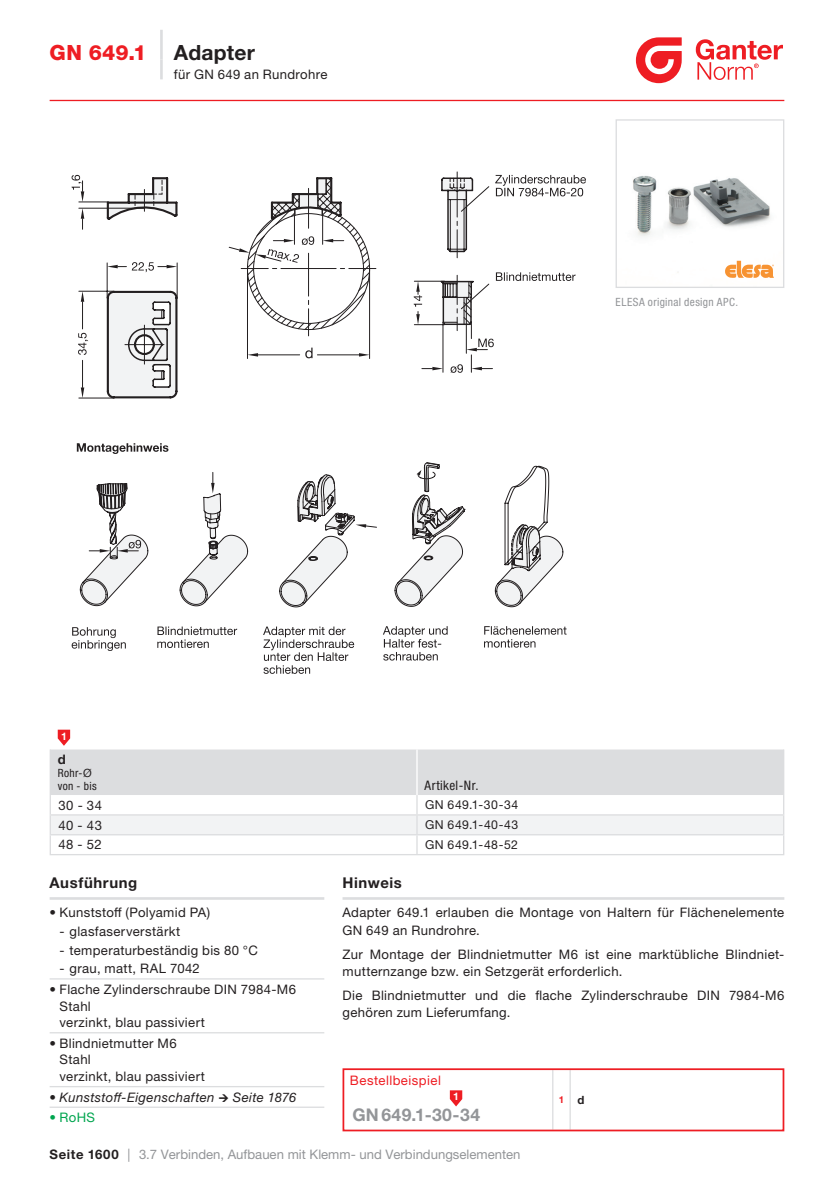
<style>
.page{position:relative;width:834px;height:1181px;background:#fff}
.page>*{position:absolute;margin:0;border:0;box-sizing:border-box;transform-origin:0 0}
.t1{font:800 21px "Helvetica Neue LT Pro";color:#ee1d23}
.t2{font:700 21px "Helvetica Neue LTW1 G";letter-spacing:.01em;color:#231f20}
.t3{font:700 17.5px "Helvetica Neue LTW1 G";letter-spacing:.025em;color:#939598}
.t4{font:700 14.88px "Helvetica Neue LTW1 G";letter-spacing:.04em;color:#231f20}
.t5{font:13.12px/16.6px "Helvetica Neue LTW1 G";letter-spacing:.025em;color:#231f20}
.t6{font:13.12px "Helvetica Neue LT Pro";color:#939598}
.t7{font:italic 13.12px "Helvetica Neue LTW1 G";letter-spacing:.025em;color:#231f20}
.t8{font:13.12px "Helvetica Neue LTW1 G";letter-spacing:.035em;color:#ee1d23}
.t9{font:condensed 13.12px "Helvetica Neue LT Pro";letter-spacing:.035em;color:#231f20}
.t10{font:13.12px "Helvetica Neue LTW1 G";color:#00a54f}
.t11{font:700 13.12px "Helvetica Neue LTW1 G";color:#231f20}
.t12{font:12.25px "Helvetica Neue LTW1 G";letter-spacing:.04em;color:#231f20}
.t13{font:condensed 11.38px "Helvetica Neue LT Pro";letter-spacing:.03em;color:#939598}
.t14{font:condensed 11.38px/13.1px "Helvetica Neue LT Pro";letter-spacing:.035em;color:#231f20}
.t15{font:700 10.5px "Helvetica Neue LTW1 G";color:#fff}
.t16{font:700 9.62px "Helvetica Neue LTW1 G";color:#ee1d23}
.s1{font-stretch:normal}
.s2{font-family:"Helvetica Neue LT Pro"}
.s3{font-size:11.38px;color:#231f20}
.s4{font-family:"Helvetica Neue LTW1 G";font-weight:700;color:#231f20}
.s5{font-family:"Helvetica Neue LTW1 G"}
</style>
<div class="page">
<hr style="left:50px;top:100px;width:734px;height:1px;background:#ee1d23">
<svg style="left:635px;top:37px;width:46px;height:46px"></svg>
<svg style="left:695px;top:39px;width:87px;height:41px"></svg>
<svg style="left:77px;top:443px;width:47px;height:11px"></svg>
<svg style="left:78px;top:333px;width:10px;height:22px"></svg>
<svg style="left:484px;top:626px;width:82px;height:21px"></svg>
<svg style="left:383px;top:626px;width:64px;height:34px"></svg>
<svg style="left:263px;top:626px;width:91px;height:48px"></svg>
<svg style="left:157px;top:626px;width:80px;height:22px"></svg>
<svg style="left:72px;top:627px;width:54px;height:24px"></svg>
<svg style="left:563px;top:272px;width:12px;height:9px"></svg>
<svg style="left:495px;top:175px;width:91px;height:21px"></svg>
<svg style="left:80px;top:462px;width:482px;height:145px"></svg>
<svg style="left:475px;top:339px;width:18px;height:12px"></svg>
<svg style="left:72px;top:175px;width:12px;height:27px"></svg>
<svg style="left:343px;top:177px;width:132px;height:196px"></svg>
<svg style="left:106px;top:177px;width:237px;height:222px"></svg>
<hr style="left:160px;top:30px;width:3px;height:30px;background:#dcdddf">
<hr style="left:160px;top:60px;width:3px;height:19px;background:#dcdddf">
<hr style="left:50px;top:854px;width:367px;height:1px;background:#dcdddf">
<hr style="left:417px;top:854px;width:367px;height:1px;background:#dcdddf">
<svg style="left:50px;top:729px;width:734px;height:125px"></svg>
<hr style="left:342px;top:897px;width:442px;height:3px;background:#dcdddf">
<hr style="left:50px;top:978px;width:274px;height:1px;background:#dcdddf">
<hr style="left:50px;top:1032px;width:274px;height:1px;background:#dcdddf">
<hr style="left:50px;top:1086px;width:274px;height:1px;background:#dcdddf">
<hr style="left:50px;top:1106px;width:274px;height:2px;background:#dcdddf">
<hr style="left:50px;top:897px;width:274px;height:3px;background:#dcdddf">
<img style="left:633px;top:176px;width:141px;height:102px">
<div style="left:615px;top:119px;width:169px;height:169px;border:1px solid #dcdddf"></div>
<svg style="left:724px;top:261px;width:49px;height:16px"></svg>
<hr style="left:552px;top:1070px;width:1px;height:59px;background:#dcdddf">
<hr style="left:569px;top:1070px;width:1px;height:59px;background:#dcdddf">
<div style="left:342px;top:1068px;width:442px;height:63px;border:2px solid #ee1d23"></div>
<svg style="left:450px;top:1090px;width:12px;height:16px"></svg>
<h1 class="t1" style="left:50px;top:40px;width:98px">GN 649.1</h1>
<h1 class="t2" style="left:174px;top:39px;width:83px">Adapter</h1>
<p class="t5" style="left:174px;top:66px;width:155px">für GN 649 an Rundrohre</p>
<p class="t13" style="left:615px;top:295px;width:124px">ELESA original design APC.</p>
<p class="t15" style="left:61px;top:729px;width:7px">1</p>
<p class="t11" style="left:58px;top:751px;width:10px">d</p>
<p class="t14" style="left:58px;top:766px;width:41px">Rohr-<span class="s1">Ø </span>von - bis</p>
<p class="t9" style="left:424px;top:778px;width:56px">Artikel-Nr.</p>
<p class="t5" style="left:58px;top:796px;width:45px">30 - 34</p>
<p class="t12" style="left:425px;top:797px;width:95px">GN 649.1-30-34</p>
<p class="t5" style="left:58px;top:816px;width:45px">40 - 43</p>
<p class="t12" style="left:425px;top:817px;width:95px">GN 649.1-40-43</p>
<p class="t5" style="left:58px;top:836px;width:45px">48 - 52</p>
<p class="t12" style="left:425px;top:837px;width:94px">GN 649.1-48-52</p>
<p class="t4" style="left:50px;top:873px;width:89px">Ausführung</p>
<p class="t4" style="left:342px;top:873px;width:61px">Hinweis</p>
<p class="t5" style="left:50px;top:904px;width:162px">• Kunststoff (Polyamid PA)</p>
<p class="t5" style="left:60px;top:923px;width:122px"><span class="s2">-</span> glasfaserverstärkt</p>
<p class="t5" style="left:60px;top:941px;width:200px"><span class="s2">-</span> temperaturbeständig bis 80 °C</p>
<p class="t5" style="left:60px;top:960px;width:142px"><span class="s2">-</span> grau, matt, RAL 7042</p>
<p class="t5" style="left:60px;top:981px;width:238px;text-indent:-10px">• Flache Zylinderschraube DIN 7984-M6<br>Stahl<br>verzinkt, blau passiviert</p>
<p class="t5" style="left:60px;top:1034px;width:147px;text-indent:-10px">• Blindnietmutter M6<br>Stahl<br>verzinkt, blau passiviert</p>
<p class="t7" style="left:50px;top:1089px;width:248px">• Kunststoff-Eigenschaften → Seite 1876</p>
<p class="t10" style="left:50px;top:1109px;width:47px">• RoHS</p>
<p class="t5" style="left:342px;top:904px;width:443px;line-height:17.5px">Adapter 649.1 erlauben die Montage von Haltern für Flächenelemente<br>GN 649 an Rundrohre.</p>
<p class="t5" style="left:342px;top:945px;width:443px;line-height:17.5px">Zur Montage der Blindnietmutter M6 ist eine marktübliche Blindniet&shy;mutternzange bzw. ein Setzgerät erforderlich.</p>
<p class="t5" style="left:342px;top:986px;width:443px;line-height:17.5px">Die Blindnietmutter und die flache Zylinderschraube DIN 7984-M6 gehören zum Lieferumfang.</p>
<p class="t8" style="left:350px;top:1072px;width:92px">Bestellbeispiel</p>
<p class="t15" style="left:453px;top:1090px;width:7px">1</p>
<h2 class="t3" style="left:352px;top:1104px;width:129px">GN 649.1-30-34</h2>
<p class="t16" style="left:558px;top:1094px;width:27px">1 <span class="s3">d</span></p>
<p class="t6" style="left:50px;top:1147px;width:472px"><span class="s4">Seite 1600</span> <span class="s5">|</span> 3.7 Verbinden, Aufbauen mit Klemm- und Verbindungselementen</p>
</div>
